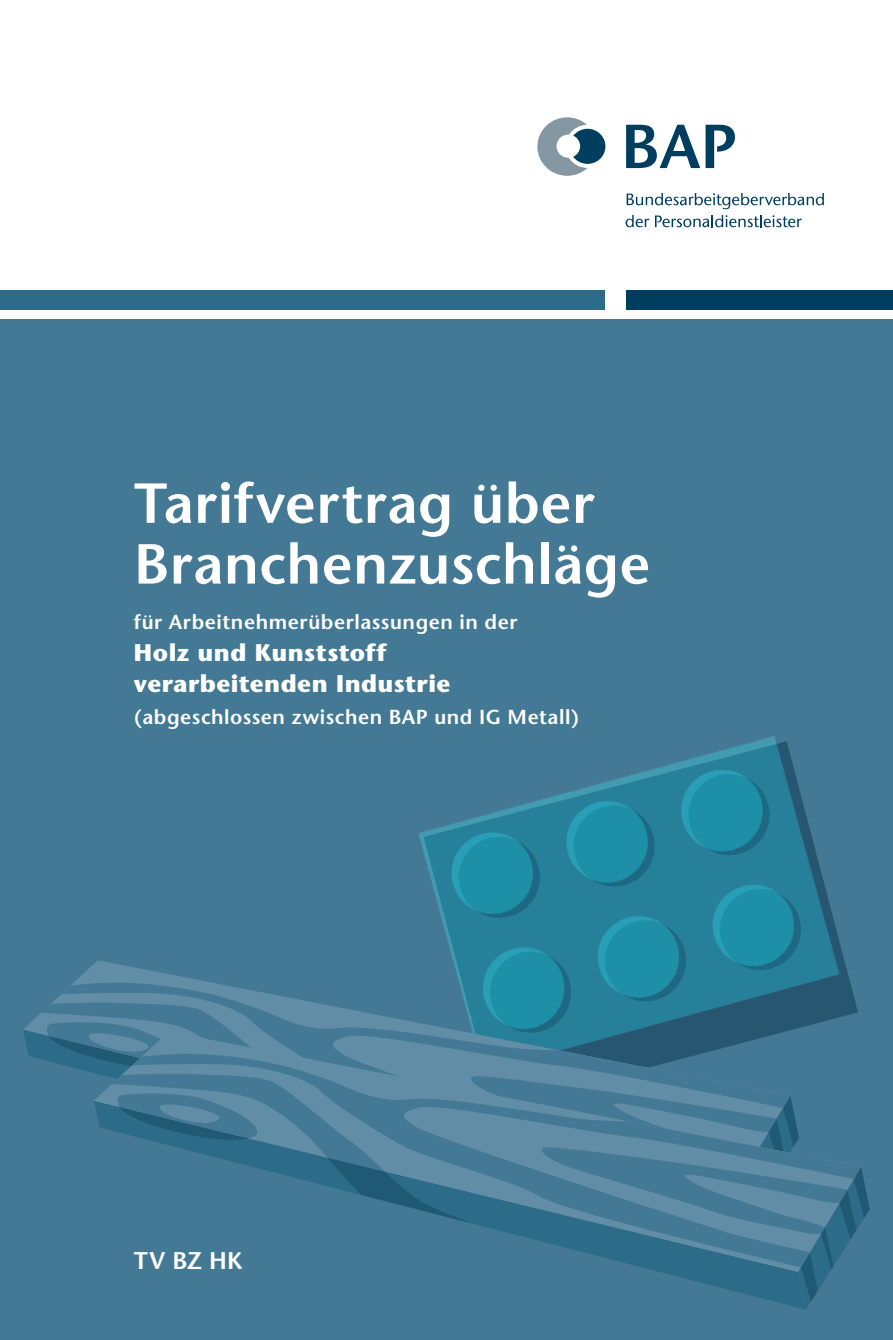
<style>
.page{position:relative;width:893px;height:1340px;background:#fff}
.page>*{position:absolute;margin:0;border:0;box-sizing:border-box;transform-origin:0 0}
.t1{font:600 56.25px/60.8px "Stone Sans";letter-spacing:.01em;color:#fff}
.t2{font:700 24.07px/31.5px "Stone Sans";letter-spacing:.02em;color:#fff}
.t3{font:600 24.07px "Stone Sans";color:#fff}
.t4{font:600 20.25px "Stone Sans";letter-spacing:.03em;color:#fff}
</style>
<div class="page">
<div style="left:0;top:319px;width:893px;height:1020px;background:#437994"></div>
<div style="left:626px;top:290px;width:267px;height:19px;background:#003e60"></div>
<div style="left:0;top:290px;width:605px;height:19px;background:#2c6c88"></div>
<svg style="left:626px;top:125px;width:74px;height:43px"></svg>
<svg style="left:706px;top:125px;width:29px;height:43px"></svg>
<svg style="left:537px;top:117px;width:68px;height:59px"></svg>
<svg style="left:626px;top:215px;width:23px;height:12px"></svg>
<svg style="left:655px;top:215px;width:147px;height:12px"></svg>
<svg style="left:627px;top:193px;width:197px;height:16px"></svg>
<svg style="left:48px;top:736px;width:822px;height:573px"></svg>
<h1 class="t1" style="left:134px;top:473px;width:518px">Tarifvertrag über<br>Branchenzuschläge</h1>
<p class="t4" style="left:134px;top:610px;width:385px">für Arbeitnehmerüberlassungen in der</p>
<p class="t2" style="left:134px;top:636px;width:318px">Holz und Kunststoff verarbeitenden Industrie</p>
<p class="t4" style="left:134px;top:704px;width:447px">(abgeschlossen zwischen BAP und IG Metall)</p>
<p class="t3" style="left:134px;top:1245px;width:110px">TV BZ HK</p>
</div>
